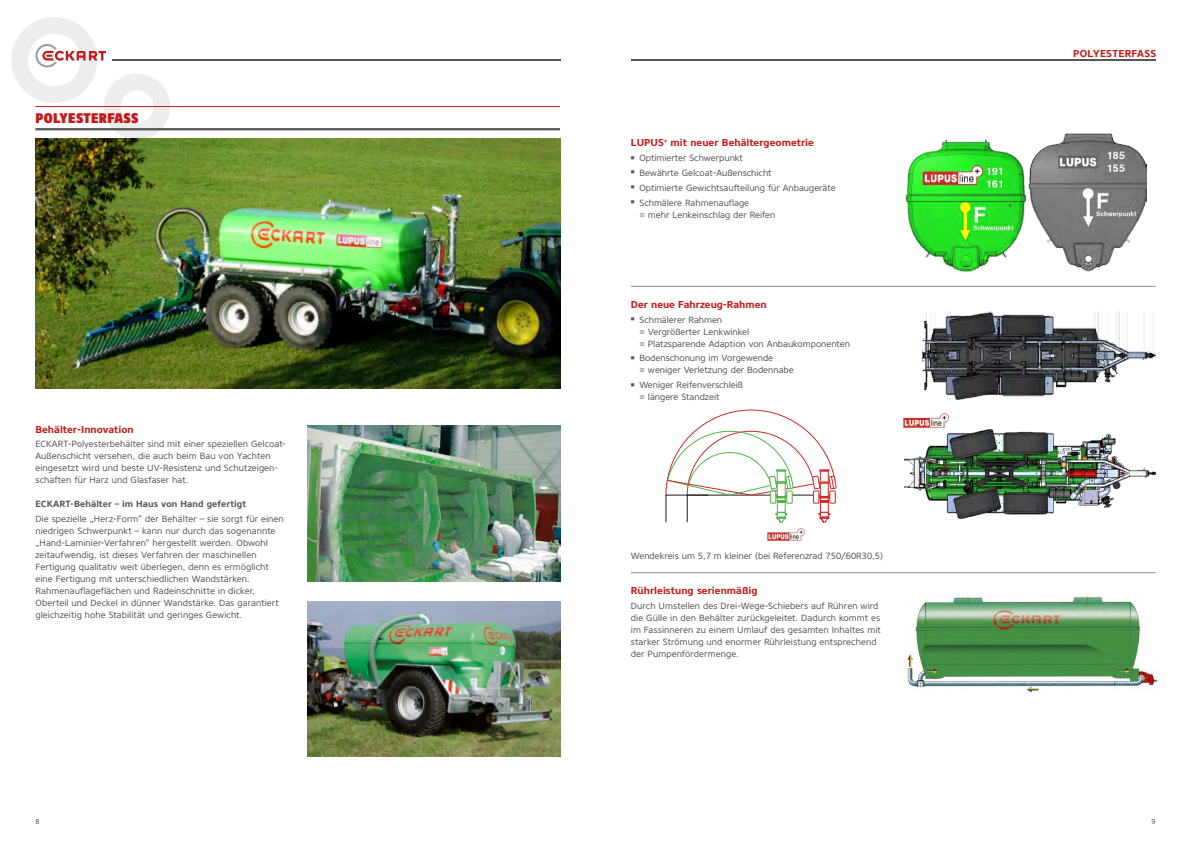
<style>
.page{position:relative;width:1191px;height:842px;background:#fff}
.page>*{position:absolute;margin:0;border:0;box-sizing:border-box;transform-origin:0 0}
.t1{font:900 14px "Core Sans NR97 Cn";letter-spacing:.02em;color:#c51a1b}
.t2{font:700 10px "Core Sans NR65";letter-spacing:.005em;color:#c51a1b}
.t3{font:700 10px "Core Sans NR65";letter-spacing:.025em;color:#c51a1b}
.t4{font:9px/12px "Core Sans NR45";letter-spacing:.005em;color:#575756}
.t5{font:700 9px "Core Sans NR65";letter-spacing:.01em;color:#575756}
.t6{font:7px "Core Sans NR45";color:#575756}
</style>
<div class="page">
<img style="left:35px;top:139px;width:525px;height:249px">
<hr style="left:112px;top:59px;width:448px;height:2px;background:#575756">
<hr style="left:631px;top:59px;width:524px;height:2px;background:#575756">
<svg style="left:11px;top:17px;width:159px;height:173px"></svg>
<hr style="left:35px;top:128px;width:525px;height:2px;background:#575756">
<hr style="left:35px;top:106px;width:525px;height:1px;background:#c51a1b">
<img style="left:905px;top:133px;width:241px;height:139px">
<img style="left:308px;top:601px;width:252px;height:156px">
<img style="left:308px;top:425px;width:252px;height:156px">
<hr style="left:631px;top:286px;width:524px;height:1px;background:#878787">
<hr style="left:631px;top:572px;width:524px;height:1px;background:#878787">
<img style="left:904px;top:592px;width:254px;height:101px">
<img style="left:904px;top:429px;width:251px;height:89px">
<img style="left:922px;top:312px;width:233px;height:87px">
<img style="left:903px;top:413px;width:46px;height:15px">
<img style="left:767px;top:529px;width:37px;height:11px">
<svg style="left:665px;top:409px;width:171px;height:114px"></svg>
<h1 class="t1" style="left:35px;top:109px;width:105px">POLYESTERFASS</h1>
<p class="t2" style="left:35px;top:423px;width:100px">Behälter-Innovation</p>
<p class="t4" style="left:35px;top:438px;width:252px">ECKART-Polyesterbehälter sind mit einer speziellen Gelcoat-Außenschicht versehen, die auch beim Bau von Yachten eingesetzt wird und beste UV-Resistenz und Schutzeigen&shy;schaften für Harz und Glasfaser hat.</p>
<p class="t5" style="left:35px;top:498px;width:212px">ECKART-Behälter – im Haus von Hand gefertigt</p>
<p class="t4" style="left:35px;top:513px;width:250px">Die spezielle „Herz-Form“ der Behälter – sie sorgt für einen niedrigen Schwerpunkt – kann nur durch das sogenannte „Hand-Laminier-Verfahren“ hergestellt werden. Obwohl zeitaufwendig, ist dieses Verfahren der maschinellen Fertigung qualitativ weit überlegen, denn es ermöglicht eine Fertigung mit unterschiedlichen Wandstärken.<br>Rahmenauflageflächen und Radeinschnitte in dicker, Oberteil und Deckel in dünner Wandstärke. Das garantiert gleichzeitig hohe Stabilität und geringes Gewicht.</p>
<p class="t2" style="left:631px;top:136px;width:184px">LUPUS<sup>+</sup> mit neuer Behältergeometrie</p>
<p class="t4" style="left:631px;top:152px;width:113px"><sup>■</sup> Optimierter Schwerpunkt</p>
<p class="t4" style="left:631px;top:167px;width:142px"><sup>■</sup> Bewährte Gelcoat-Außenschicht</p>
<p class="t4" style="left:631px;top:182px;width:206px"><sup>■</sup> Optimierte Gewichtsaufteilung für Anbaugeräte</p>
<p class="t4" style="left:639px;top:196px;width:137px;text-indent:-9px"><sup>■</sup> Schmälere Rahmenauflage<br>= mehr Lenkeinschlag der Reifen</p>
<p class="t2" style="left:631px;top:298px;width:137px">Der neue Fahrzeug-Rahmen</p>
<p class="t4" style="left:639px;top:314px;width:212px;text-indent:-9px"><sup>■</sup> Schmälerer Rahmen<br>= Vergrößerter Lenkwinkel<br>= Platzsparende Adaption von Anbaukomponenten</p>
<p class="t4" style="left:639px;top:352px;width:156px;text-indent:-9px"><sup>■</sup> Bodenschonung im Vorgewende<br>= weniger Verletzung der Bodennabe</p>
<p class="t4" style="left:639px;top:379px;width:105px;text-indent:-9px"><sup>■</sup> Weniger Reifenverschleiß = längere Standzeit</p>
<p class="t4" style="left:631px;top:550px;width:254px">Wendekreis um 5,7 m kleiner (bei Referenzrad 750/60R30,5)</p>
<p class="t2" style="left:631px;top:584px;width:128px">Rührleistung serienmäßig</p>
<p class="t4" style="left:631px;top:600px;width:251px">Durch Umstellen des Drei-Wege-Schiebers auf Rühren wird die Gülle in den Behälter zurückgeleitet. Dadurch kommt es im Fassinneren zu einem Umlauf des gesamten Inhaltes mit starker Strömung und enormer Rührleistung entsprechend der Pumpenfördermenge.</p>
<p class="t3" style="left:1073px;top:47px;width:84px">POLYESTERFASS</p>
<p class="t6" style="left:35px;top:816px;width:6px">8</p>
<p class="t6" style="left:1151px;top:816px;width:6px">9</p>
</div>
